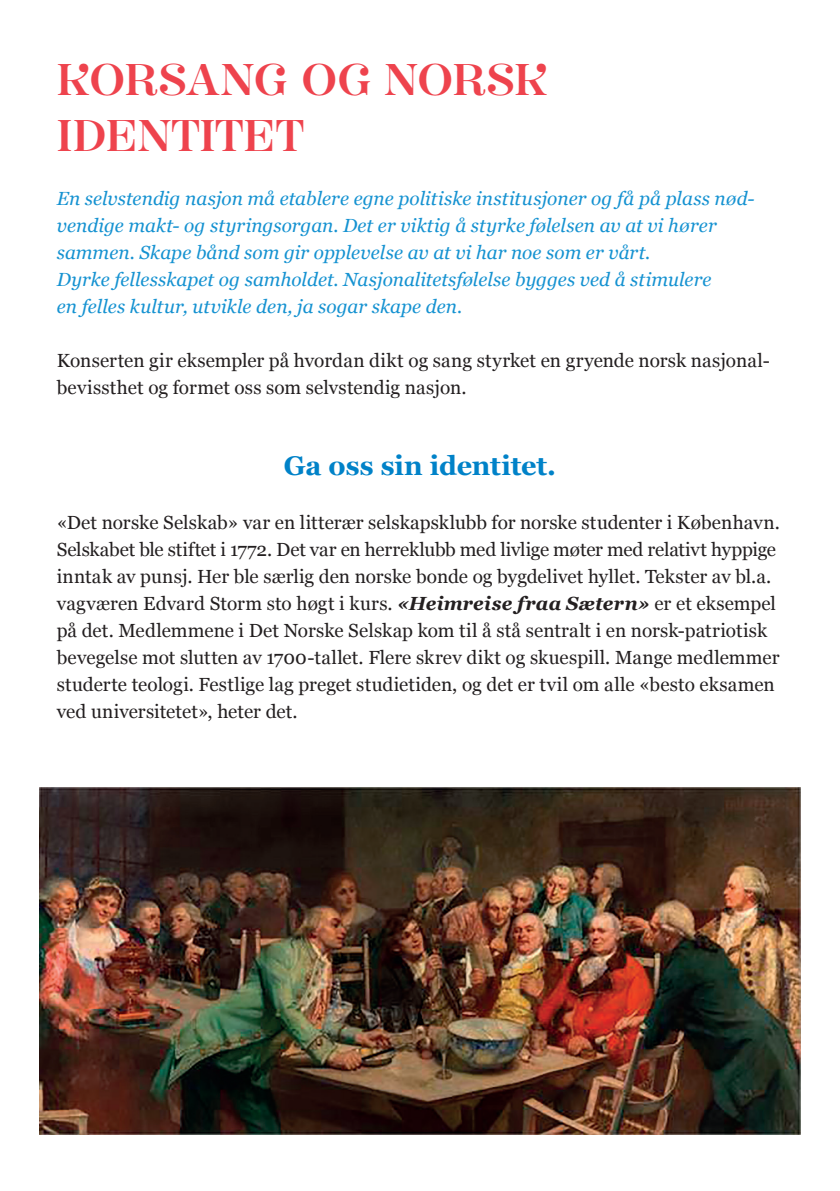
<style>
.page{position:relative;width:840px;height:1191px;background:#fff}
.page>*{position:absolute;margin:0;border:0;box-sizing:border-box;transform-origin:0 0}
.t1{font:39px/56px "Hera Display Stortinget";letter-spacing:-.015em;color:#ee434d}
.t2{font:700 27px "Georgia";letter-spacing:-.005em;color:#0082c8}
.t3{font:19px/27px "Georgia";color:#231f20}
.t4{font:italic 19px/27px "Georgia";letter-spacing:.005em;color:#1592d1}
.s1{font-weight:700;font-style:italic}
</style>
<div class="page">
<img style="left:40px;top:787px;width:759px;height:347px">
<h1 class="t1" style="left:57px;top:54px;width:492px">KORSANG OG NORSK<br>IDENTITET</h1>
<p class="t4" style="left:57px;top:184px;width:699px">En selvstendig nasjon må etablere egne politiske institusjoner og få på plass nød&shy;vendige makt- og styringsorgan. Det er viktig å styrke følelsen av at vi hører sammen. Skape bånd som gir opplevelse av at vi har noe som er vårt.<br>Dyrke fellesskapet og samholdet. Nasjonalitetsfølelse bygges ved å stimulere<br>en felles kultur, utvikle den, ja sogar skape den.</p>
<p class="t3" style="left:57px;top:346px;width:714px">Konserten gir eksempler på hvordan dikt og sang styrket en gryende norsk nasjonal&shy;bevissthet og formet oss som selvstendig nasjon.</p>
<h2 class="t2" style="left:284px;top:445px;width:274px">Ga oss sin identitet.</h2>
<p class="t3" style="left:57px;top:508px;width:724px">«Det norske Selskab» var en litterær selskapsklubb for norske studenter i København.<br>Selskabet ble stiftet i 1772. Det var en herreklubb med livlige møter med relativt hyppige inntak av punsj. Her ble særlig den norske bonde og bygdelivet hyllet. Tekster av bl.a. vagværen Edvard Storm sto høgt i kurs. <span class="s1">«Heimreise fraa Sætern»</span> er et eksempel på det. Medlemmene i Det Norske Selskap kom til å stå sentralt i en norsk-patriotisk bevegelse mot slutten av 1700-tallet. Flere skrev dikt og skuespill. Mange medlemmer studerte teologi. Festlige lag preget studietiden, og det er tvil om alle «besto eksamen ved universitetet», heter det.</p>
</div>
